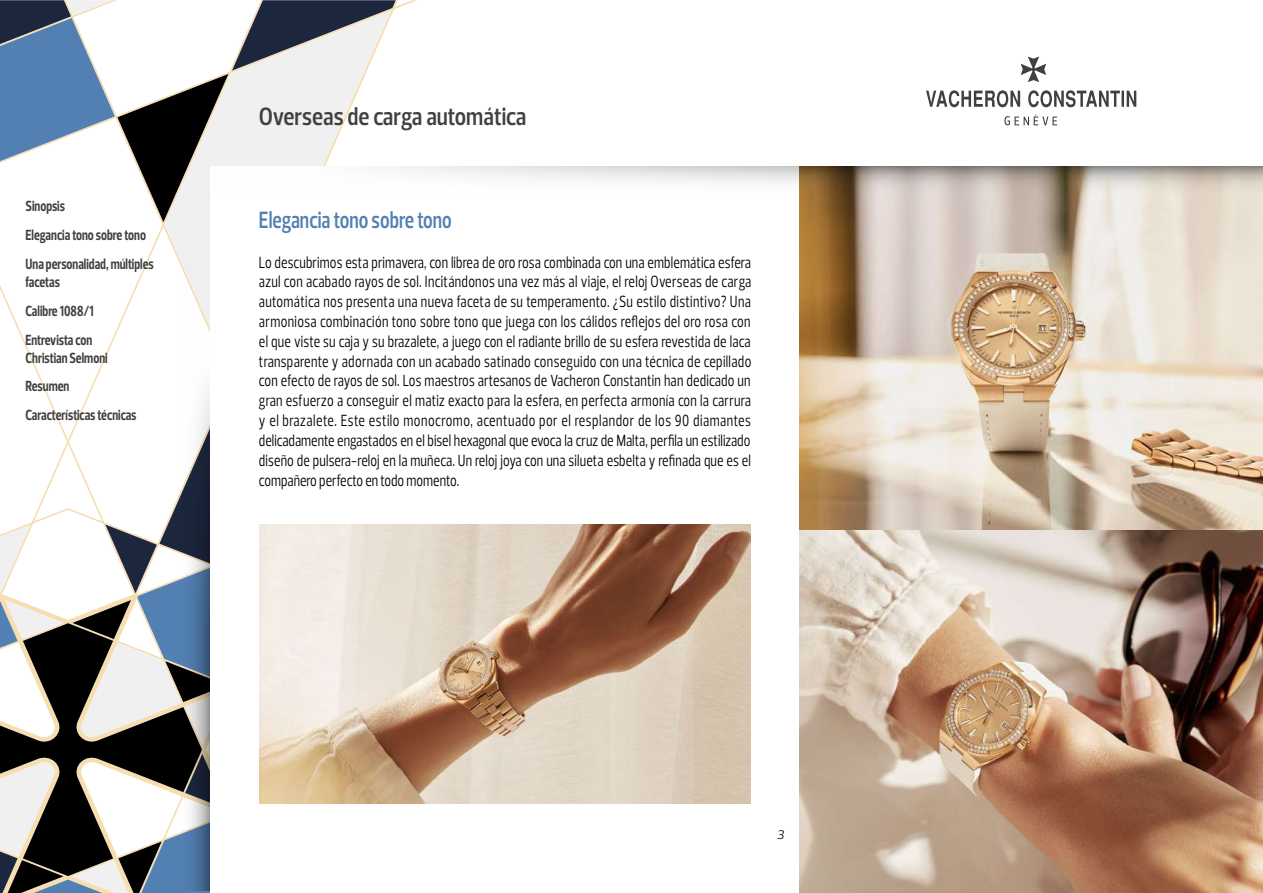
<style>
.page{position:relative;width:1263px;height:893px;background:#fff}
.page>*{position:absolute;margin:0;border:0;box-sizing:border-box;transform-origin:0 0}
.t1{font:600 25.5px "Prelo Condensed";color:#40403f}
.t2{font:600 24px "Prelo Condensed";color:#5280b3;scale:.9 1}
.t3{font:16.5px/19.8px "Prelo Condensed";color:#000;text-align:justify;scale:.9 1}
.t4{font:700 15px/28.8px "Prelo Condensed";color:#40403f;scale:.9 1}
.t5{font:italic 12.75px "Prelo";color:#000}
</style>
<div class="page">
<svg style="left:0;top:745px;width:163px;height:9px"></svg>
<svg style="left:0;top:754px;width:210px;height:139px"></svg>
<svg style="left:0;top:289px;width:163px;height:456px"></svg>
<svg style="left:0;top:0;width:396px;height:222px"></svg>
<svg style="left:926px;top:57px;width:210px;height:68px"></svg>
<svg style="left:163px;top:190px;width:47px;height:701px"></svg>
<div style="left:210px;top:166px;width:1052px;height:727px;background:#fff"></div>
<svg style="left:385px;top:166px;width:414px;height:17px"></svg>
<img style="left:799px;top:529px;width:464px;height:364px">
<div style="left:799px;top:166px;width:464px;height:363px;background:#000;opacity:.38"></div>
<svg style="left:799px;top:166px;width:464px;height:48px;background:#bcafa1"></svg>
<img style="left:259px;top:524px;width:491px;height:279px">
<p class="t4" style="left:26px;top:192px;width:144px">Sinopsis<br>Elegancia tono sobre tono<br>Una personalidad, múltiples</p>
<p class="t4" style="left:26px;top:268px;width:77px">facetas<br>Calibre 1088/1<br>Entrevista con</p>
<p class="t4" style="left:26px;top:343px;width:125px">Christian Selmoni<br>Resumen<br>Características técnicas</p>
<h1 class="t1" style="left:259px;top:101px;width:269px">Overseas de carga automática</h1>
<h2 class="t2" style="left:259px;top:205px;width:216px">Elegancia tono sobre tono</h2>
<p class="t3" style="left:259px;top:252px;width:549px">Lo descubrimos esta primavera, con librea de oro rosa combinada con una emblemática esfera azul con acabado rayos de sol. Incitándonos una vez más al viaje, el reloj Overseas de carga automática nos presenta una nueva faceta de su temperamento. ¿Su estilo distintivo? Una armoniosa combinación tono sobre tono que juega con los cálidos reflejos del oro rosa con el que viste su caja y su brazalete, a juego con el radiante brillo de su esfera revestida de laca transparente y adornada con un acabado satinado conseguido con una técnica de cepillado con efecto de rayos de sol. Los maestros artesanos de Vacheron Constantin han dedicado un gran esfuerzo a conseguir el matiz exacto para la esfera, en perfecta armonía con la carrura y el brazalete. Este estilo monocromo, acentuado por el resplandor de los 90 diamantes delicadamente engastados en el bisel hexagonal que evoca la cruz de Malta, perfila un estilizado diseño de pulsera-reloj en la muñeca. Un reloj joya con una silueta esbelta y refinada que es el compañero perfecto en todo momento.</p>
<p class="t5" style="left:777px;top:826px;width:9px">3</p>
</div>
